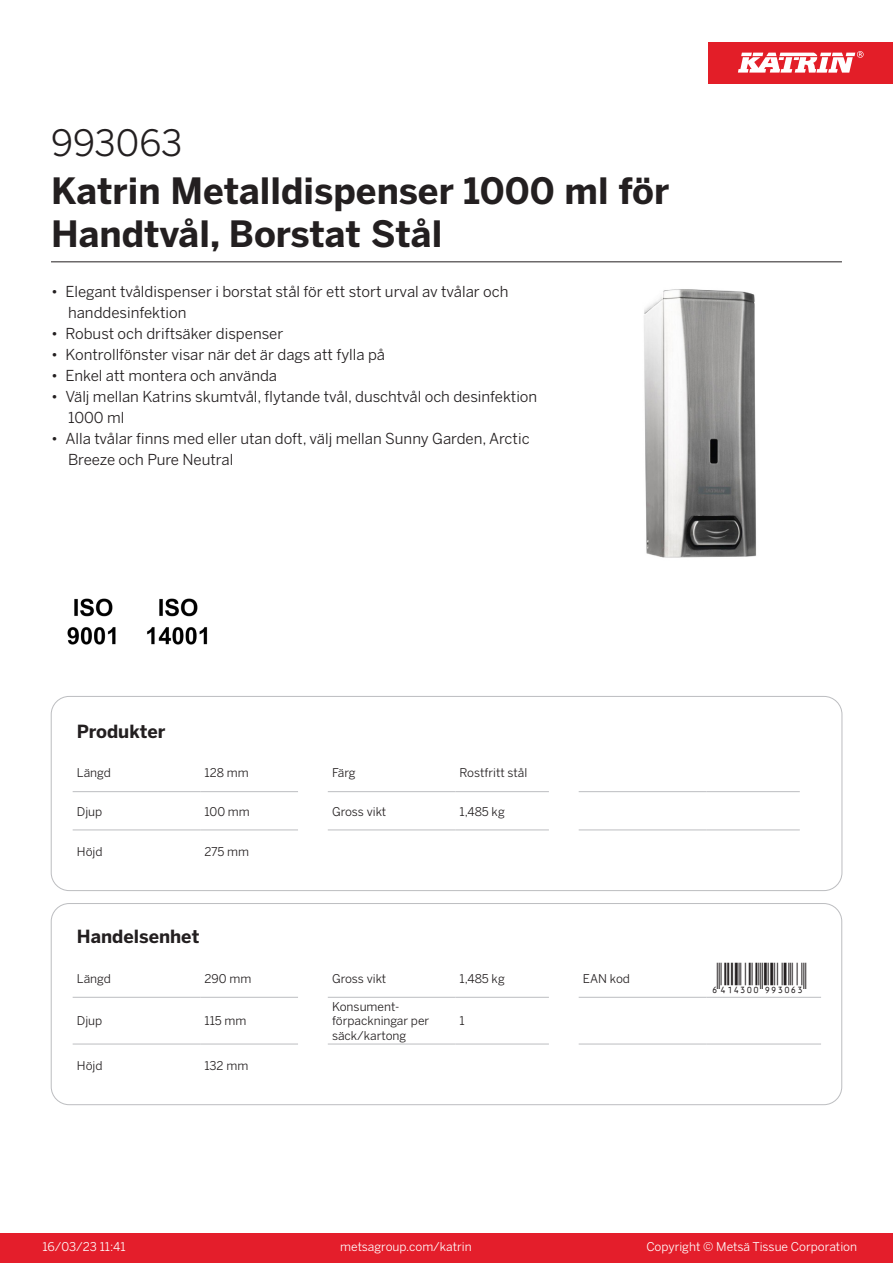
<style>
.page{position:relative;width:893px;height:1263px;background:#fff}
.page>*{position:absolute;margin:0;border:0;box-sizing:border-box;transform-origin:0 0}
.Product_Name{font:700 36px/43.2px "Benton Sans";color:#231f20}
.External_material_co{font:36px "Benton Sans";color:#231f20}
.T_EAN{font:30px "Viisas EAN Matala";color:#231f20}
.T_TableHeader{font:700 18px "Benton Sans";color:#231f20}
.MarketingBullets{font:15px/21px "Benton Sans";color:#231f20}
.T_TableBody{font:12px/14.4px "Benton Sans";color:#231f20}
.t1{font:12px "Benton Sans";color:#fff}
</style>
<div class="page">
<div style="left:0;top:1233px;width:893px;height:30px;background:#e41e2b"></div>
<div style="left:708px;top:43px;width:185px;height:41px;background:#e31e28"></div>
<svg style="left:738px;top:51px;width:126px;height:22px"></svg>
<hr style="left:73px;top:791px;width:127px;height:1px;background:#bcbdc0">
<hr style="left:200px;top:791px;width:98px;height:1px;background:#bcbdc0">
<hr style="left:328px;top:791px;width:127px;height:1px;background:#bcbdc0">
<hr style="left:455px;top:791px;width:94px;height:1px;background:#bcbdc0">
<hr style="left:579px;top:791px;width:127px;height:1px;background:#bcbdc0">
<hr style="left:706px;top:791px;width:94px;height:1px;background:#bcbdc0">
<hr style="left:73px;top:830px;width:127px;height:1px;background:#bcbdc0">
<hr style="left:200px;top:830px;width:98px;height:1px;background:#bcbdc0">
<hr style="left:328px;top:830px;width:127px;height:1px;background:#bcbdc0">
<hr style="left:455px;top:830px;width:94px;height:1px;background:#bcbdc0">
<hr style="left:579px;top:830px;width:127px;height:1px;background:#bcbdc0">
<hr style="left:706px;top:830px;width:94px;height:1px;background:#bcbdc0">
<div style="left:51px;top:696px;width:791px;height:195px;border:1px solid #bcbdc0;border-radius:18px"></div>
<hr style="left:73px;top:997px;width:127px;height:1px;background:#bcbdc0">
<hr style="left:200px;top:997px;width:98px;height:1px;background:#bcbdc0">
<hr style="left:328px;top:997px;width:127px;height:1px;background:#bcbdc0">
<hr style="left:455px;top:997px;width:94px;height:1px;background:#bcbdc0">
<hr style="left:579px;top:997px;width:127px;height:1px;background:#bcbdc0">
<hr style="left:706px;top:997px;width:115px;height:1px;background:#bcbdc0">
<hr style="left:73px;top:1044px;width:127px;height:1px;background:#bcbdc0">
<hr style="left:200px;top:1044px;width:98px;height:1px;background:#bcbdc0">
<hr style="left:328px;top:1044px;width:127px;height:1px;background:#bcbdc0">
<hr style="left:455px;top:1044px;width:94px;height:1px;background:#bcbdc0">
<hr style="left:579px;top:1044px;width:127px;height:1px;background:#bcbdc0">
<hr style="left:706px;top:1044px;width:115px;height:1px;background:#bcbdc0">
<div style="left:51px;top:903px;width:791px;height:202px;border:1px solid #bcbdc0;border-radius:18px"></div>
<img style="left:644px;top:289px;width:112px;height:269px">
<img style="left:67px;top:598px;width:49px;height:47px">
<img style="left:147px;top:598px;width:61px;height:47px">
<hr style="left:51px;top:261px;width:791px;height:1px;background:#231f20">
<p class="External_material_co" style="left:51px;top:121px;width:133px">993063</p>
<p class="Product_Name" style="left:51px;top:170px;width:620px">Katrin Metalldispenser 1000 ml för<br>Handtvål, Borstat Stål</p>
<p class="MarketingBullets" style="left:68px;top:281px;width:442px;text-indent:-17px">• Elegant tvåldispenser i borstat stål för ett stort urval av tvålar och handdesinfektion</p>
<p class="MarketingBullets" style="left:51px;top:323px;width:234px">• Robust och driftsäker dispenser</p>
<p class="MarketingBullets" style="left:51px;top:344px;width:335px">• Kontrollfönster visar när det är dags att fylla på</p>
<p class="MarketingBullets" style="left:51px;top:365px;width:228px">• Enkel att montera och använda</p>
<p class="MarketingBullets" style="left:68px;top:386px;width:471px;text-indent:-17px">• Välj mellan Katrins skumtvål, flytande tvål, duschtvål och desinfektion<br>1000 ml</p>
<p class="MarketingBullets" style="left:68px;top:428px;width:463px;text-indent:-17px">• Alla tvålar finns med eller utan doft, välj mellan Sunny Garden, Arctic<br>Breeze och Pure Neutral</p>
<p class="T_TableHeader" style="left:77px;top:720px;width:90px">Produkter</p>
<p class="T_TableBody" style="left:77px;top:766px;width:35px">Längd</p>
<p class="T_TableBody" style="left:204px;top:766px;width:46px">128 mm</p>
<p class="T_TableBody" style="left:332px;top:766px;width:25px">Färg</p>
<p class="T_TableBody" style="left:460px;top:766px;width:69px">Rostfritt stål</p>
<p class="T_TableBody" style="left:77px;top:804px;width:27px">Djup</p>
<p class="T_TableBody" style="left:204px;top:804px;width:47px">100 mm</p>
<p class="T_TableBody" style="left:332px;top:804px;width:56px">Gross vikt</p>
<p class="T_TableBody" style="left:460px;top:804px;width:47px">1,485 kg</p>
<p class="T_TableBody" style="left:77px;top:844px;width:27px">Höjd</p>
<p class="T_TableBody" style="left:204px;top:844px;width:46px">275 mm</p>
<p class="T_TableHeader" style="left:77px;top:925px;width:124px">Handelsenhet</p>
<p class="T_TableBody" style="left:77px;top:971px;width:35px">Längd</p>
<p class="T_TableBody" style="left:204px;top:971px;width:48px">290 mm</p>
<p class="T_TableBody" style="left:332px;top:971px;width:56px">Gross vikt</p>
<p class="T_TableBody" style="left:460px;top:971px;width:47px">1,485 kg</p>
<p class="T_TableBody" style="left:583px;top:971px;width:49px">EAN kod</p>
<p class="T_EAN" style="left:710px;top:963px;width:97px">*6414300993063*</p>
<p class="T_TableBody" style="left:77px;top:1014px;width:27px">Djup</p>
<p class="T_TableBody" style="left:204px;top:1014px;width:43px">115 mm</p>
<p class="T_TableBody" style="left:332px;top:999px;width:99px">Konsument&shy;förpackningar per säck/kartong</p>
<p class="T_TableBody" style="left:460px;top:1014px;width:7px">1</p>
<p class="T_TableBody" style="left:77px;top:1058px;width:27px">Höjd</p>
<p class="T_TableBody" style="left:204px;top:1058px;width:45px">132 mm</p>
<p class="t1" style="left:43px;top:1239px;width:85px">16/03/23 11:41</p>
<p class="t1" style="left:340px;top:1239px;width:133px">metsagroup.com/katrin</p>
<p class="t1" style="left:646px;top:1239px;width:212px">Copyright © Metsä Tissue Corporation</p>
</div>
